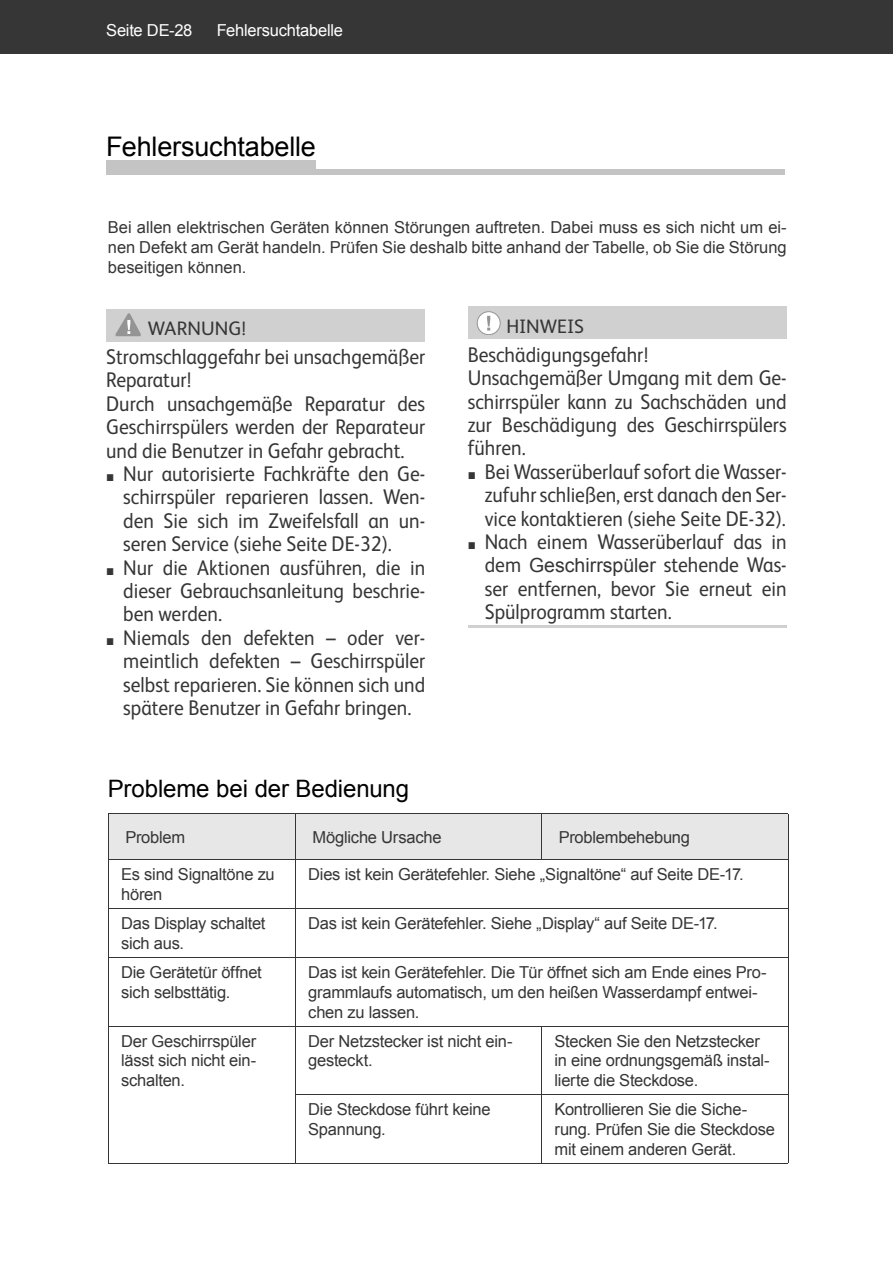
<style>
.page{position:relative;width:893px;height:1263px;background:#fff}
.page>*{position:absolute;margin:0;border:0;box-sizing:border-box;transform-origin:0 0}
.t1{font:27px "Arial";letter-spacing:-.005em;color:#000}
.t2{font:24px "Arial";letter-spacing:-.005em;color:#000}
.t3{font:21.3px/23.4px "FS Albert";color:#363636;text-align:justify;scale:.92 1}
.t4{font:19.5px "FS Albert";color:#363636}
.t5{font:16.5px/19.8px "Arial";letter-spacing:-.015em;color:#363636}
.t6{font:16.5px "Arial";letter-spacing:-.015em;color:#fff}
.s1{font-family:"Arial";font-size:14.7px}
.s2{font-family:"Arial";font-size:19.5px}
</style>
<div class="page">
<div style="left:0;top:0;width:893px;height:54px;background:#363636"></div>
<div style="left:106px;top:161px;width:210px;height:12px;background:#c4c4c4"></div>
<div style="left:106px;top:169px;width:679px;height:6px;background:#c4c4c4"></div>
<div style="left:109px;top:815px;width:679px;height:44px;background:#e7e7e7"></div>
<hr style="left:541px;top:1026px;width:1px;height:68px;background:#363636">
<hr style="left:295px;top:1094px;width:493px;height:1px;background:#363636">
<hr style="left:541px;top:1095px;width:1px;height:68px;background:#363636">
<hr style="left:295px;top:1163px;width:493px;height:1px;background:#363636">
<hr style="left:541px;top:814px;width:1px;height:45px;background:#363636">
<hr style="left:295px;top:814px;width:493px;height:1px;background:#363636">
<hr style="left:788px;top:814px;width:1px;height:45px;background:#363636">
<hr style="left:295px;top:859px;width:493px;height:1px;background:#363636">
<hr style="left:788px;top:1026px;width:1px;height:68px;background:#363636">
<hr style="left:788px;top:1095px;width:1px;height:68px;background:#363636">
<hr style="left:108px;top:814px;width:187px;height:1px;background:#363636">
<hr style="left:108px;top:814px;width:1px;height:45px;background:#363636">
<hr style="left:295px;top:814px;width:1px;height:45px;background:#363636">
<hr style="left:108px;top:859px;width:187px;height:1px;background:#363636">
<hr style="left:108px;top:860px;width:1px;height:48px;background:#363636">
<hr style="left:108px;top:908px;width:187px;height:1px;background:#363636">
<hr style="left:108px;top:909px;width:1px;height:48px;background:#363636">
<hr style="left:108px;top:957px;width:187px;height:1px;background:#363636">
<hr style="left:108px;top:958px;width:1px;height:68px;background:#363636">
<hr style="left:108px;top:1026px;width:187px;height:1px;background:#363636">
<hr style="left:108px;top:1026px;width:1px;height:69px;background:#363636">
<hr style="left:295px;top:1026px;width:1px;height:68px;background:#363636">
<hr style="left:108px;top:1095px;width:1px;height:68px;background:#363636">
<hr style="left:295px;top:1095px;width:1px;height:68px;background:#363636">
<hr style="left:108px;top:1163px;width:187px;height:1px;background:#363636">
<hr style="left:295px;top:860px;width:1px;height:48px;background:#363636">
<hr style="left:788px;top:860px;width:1px;height:48px;background:#363636">
<hr style="left:295px;top:908px;width:247px;height:1px;background:#363636">
<hr style="left:295px;top:909px;width:1px;height:48px;background:#363636">
<hr style="left:542px;top:908px;width:246px;height:1px;background:#363636">
<hr style="left:788px;top:909px;width:1px;height:48px;background:#363636">
<hr style="left:295px;top:957px;width:247px;height:1px;background:#363636">
<hr style="left:295px;top:958px;width:1px;height:68px;background:#363636">
<hr style="left:542px;top:957px;width:246px;height:1px;background:#363636">
<hr style="left:788px;top:958px;width:1px;height:68px;background:#363636">
<hr style="left:295px;top:1026px;width:493px;height:1px;background:#363636">
<div style="left:106px;top:309px;width:319px;height:33px;background:#d0d0d0"></div>
<svg style="left:116px;top:313px;width:25px;height:24px"></svg>
<div style="left:468px;top:306px;width:319px;height:33px;background:#d0d0d0"></div>
<hr style="left:468px;top:625px;width:319px;height:3px;background:#d0d0d0">
<div style="left:477px;top:312px;width:23px;height:23px;background:#fff;border-radius:50%"></div>
<div style="left:477px;top:312px;width:23px;height:23px;border:1px solid #949494;border-radius:50%"></div>
<svg style="left:487px;top:316px;width:3px;height:15px"></svg>
<p class="t6" style="left:106px;top:22px;width:88px">Seite DE-28</p>
<p class="t6" style="left:217px;top:22px;width:128px">Fehlersuchtabelle</p>
<p class="t1" style="left:106px;top:131px;width:211px">Fehlersuchtabelle</p>
<p class="t5" style="left:108px;top:218px;width:680px;text-align:justify">Bei allen elektrischen Geräten können Störungen auf tre ten. Da bei muss es sich nicht um ei&shy;nen Defekt am Gerät handeln. Prüfen Sie des halb bitte an hand der Ta bel le, ob Sie die Störung be sei ti gen können.</p>
<p class="t4" style="left:148px;top:321px;width:99px">WARNUNG!</p>
<p class="t3" style="left:106px;top:347px;width:348px;text-align:left">Stromschlaggefahr bei unsachgemäßer<br>Reparatur!<br>Durch unsachgemäße Reparatur des<br>Geschirrspülers werden der Reparateur und die Benutzer in Gefahr gebracht.</p>
<p class="t3" style="left:123px;top:464px;width:330px;text-indent:-17px"><span class="s1">■</span> Nur autorisierte Fachkräfte den Ge&shy;schirrspüler reparieren lassen. Wen&shy;den Sie sich im Zweifelsfall an un&shy;seren Service (siehe Seite DE-32).</p>
<p class="t3" style="left:123px;top:557px;width:330px;text-indent:-17px"><span class="s1">■</span> Nur die Aktionen ausführen, die in dieser Gebrauchsanleitung beschrie&shy;ben werden.</p>
<p class="t3" style="left:123px;top:628px;width:330px;text-indent:-17px"><span class="s1">■</span> Niemals den defekten – oder ver&shy;meintlich defekten – Geschirrspüler selbst reparieren. Sie können sich und spätere Benutzer in Gefahr bringen.</p>
<p class="t4" style="left:506px;top:319px;width:79px">HINWEIS</p>
<p class="t3" style="left:468px;top:345px;width:348px;text-align:left">Beschädigungsgefahr!<br>Unsachgemäßer Umgang mit dem Ge&shy;schirrspüler kann zu Sachschäden und zur Beschädigung des Geschirrspülers führen.</p>
<p class="t3" style="left:485px;top:462px;width:330px;text-indent:-17px"><span class="s1">■</span> Bei Wasserüberlauf sofort die Wasser&shy;zufuhr schließen, erst danach den Ser&shy;vice kontaktieren (siehe Seite DE-32).</p>
<p class="t3" style="left:485px;top:532px;width:330px;text-indent:-17px"><span class="s1">■</span> Nach einem Wasserüberlauf das in dem <span class="s2">Geschirrspüler</span> stehende Was&shy;ser entfernen, bevor Sie erneut ein Spülprogramm starten.</p>
<p class="t2" style="left:108px;top:775px;width:303px">Probleme bei der Bedienung</p>
<p class="t5" style="left:125px;top:827px;width:61px">Problem</p>
<p class="t5" style="left:312px;top:827px;width:131px">Mögliche Ursache</p>
<p class="t5" style="left:559px;top:827px;width:133px">Problembehebung</p>
<p class="t5" style="left:121px;top:865px;width:155px">Es sind Signaltöne zu hören</p>
<p class="t5" style="left:308px;top:865px;width:437px">Dies ist kein Gerätefehler. Siehe „Signaltöne“ auf Seite DE-17.</p>
<p class="t5" style="left:121px;top:913px;width:146px">Das Display schaltet sich aus.</p>
<p class="t5" style="left:308px;top:913px;width:411px">Das ist kein Gerätefehler. Siehe „Display“ auf Seite DE-17.</p>
<p class="t5" style="left:121px;top:962px;width:142px">Die Gerätetür öffnet sich selbsttätig.</p>
<p class="t5" style="left:308px;top:962px;width:460px">Das ist kein Gerätefehler. Die Tür öffnet sich am Ende eines Pro&shy;grammlaufs automatisch, um den heißen Wasserdampf entwei&shy;chen zu lassen.</p>
<p class="t5" style="left:121px;top:1031px;width:137px;text-align:justify">Der Geschirrspüler lässt sich nicht ein&shy;schalten.</p>
<p class="t5" style="left:308px;top:1031px;width:206px">Der Netzstecker ist nicht ein&shy;gesteckt.</p>
<p class="t5" style="left:554px;top:1031px;width:217px">Stecken Sie den Netzstecker in eine ordnungsgemäß instal&shy;lierte die Steckdose.</p>
<p class="t5" style="left:308px;top:1100px;width:184px">Die Steckdose führt keine<br>Spannung.</p>
<p class="t5" style="left:554px;top:1100px;width:222px">Kontrollieren Sie die Siche&shy;rung. Prüfen Sie die Steckdose mit einem anderen Gerät.</p>
</div>
